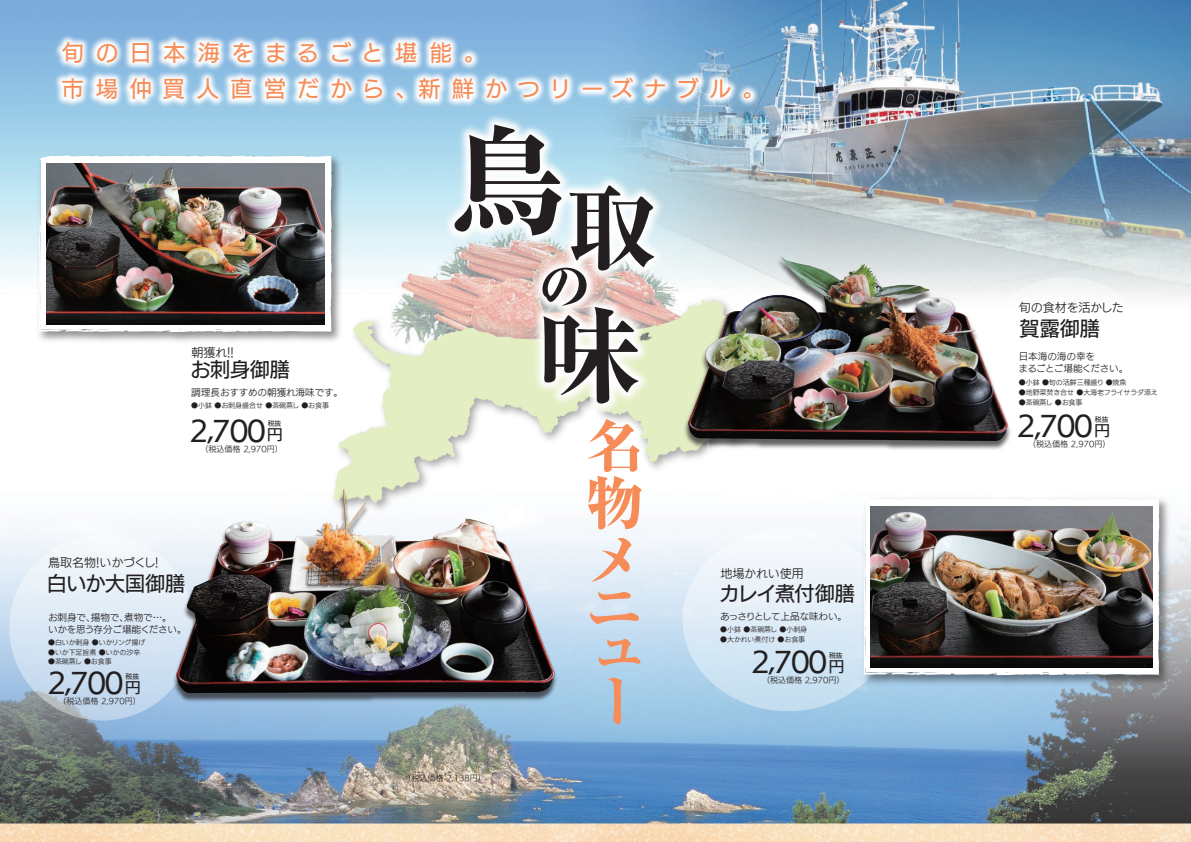
<style>
.page{position:relative;width:1191px;height:842px;background:#fff}
.page>*{position:absolute;margin:0;border:0;box-sizing:border-box;transform-origin:0 0}
.t1{font:27.1px "UD Kakugo Large Pr 6 N M";letter-spacing:-.05em;color:#231f20}
.t2{font:22px/36px "UD Kakugo Large Pr 6 N M";letter-spacing:.505em;color:#f68c58}
.t3{font:20px "UD Kakugo Large Pr 6 N M";letter-spacing:-.005em;color:#231f20}
.t4{font:20px "UD Kakugo Large Pr 6 N M";letter-spacing:-.04em;color:#231f20}
.t5{font:12px "UD Kakugo Small Pr 6 N R";letter-spacing:-.015em;color:#231f20}
.t6{font:9.6px/12px "UD Kakugo Small Pr 6 N R";letter-spacing:-.015em;color:#231f20}
.t7{font:9.6px "UD Kakugo Small Pr 6 N R";letter-spacing:-.05em;color:#231f20}
.t8{font:8px "UD Kakugo Small Pr 6 N R";color:#231f20}
.t9{font:6.9px "UD Kakugo Small Pr 6 N R";color:#231f20}
.t10{font:6.7px "UD Kakugo Large Pr 6 N M";color:#231f20}
.s1{font-size:14.6px}
</style>
<div class="page">
<img style="left:0;top:0;width:1191px;height:842px">
<div style="left:682px;top:528px;width:211px;height:183px;background:linear-gradient(to bottom,#fbfbfd,#c2ddf0);border-radius:50%"></div>
<div style="left:159px;top:304px;width:183px;height:183px;background:#fff;border-radius:50%"></div>
<img style="left:321px;top:284px;width:449px;height:235px">
<div style="left:970px;top:277px;width:191px;height:191px;background:#fff;border-radius:50%"></div>
<div style="left:9px;top:535px;width:186px;height:185px;background:linear-gradient(to bottom,#fafdff,#bad1e7);border-radius:50%"></div>
<img style="left:413px;top:146px;width:282px;height:299px">
<img style="left:437px;top:146px;width:17px;height:107px">
<img style="left:654px;top:168px;width:18px;height:120px">
<img style="left:525px;top:289px;width:131px;height:132px">
<svg style="left:454px;top:146px;width:200px;height:258px"></svg>
<svg style="left:587px;top:419px;width:54px;height:110px"></svg>
<svg style="left:592px;top:538px;width:39px;height:44px;background:#ecd5cc"></svg>
<svg style="left:590px;top:592px;width:49px;height:32px;background:#decbc6"></svg>
<svg style="left:598px;top:639px;width:42px;height:27px"></svg>
<svg style="left:608px;top:678px;width:14px;height:46px"></svg>
<img style="left:21px;top:2px;width:784px;height:144px">
<img style="left:858px;top:493px;width:315px;height:196px">
<svg style="left:862px;top:498px;width:297px;height:178px"></svg>
<svg style="left:1023px;top:499px;width:17px;height:6px"></svg>
<svg style="left:990px;top:670px;width:4px;height:5px"></svg>
<img style="left:34px;top:151px;width:311px;height:195px">
<svg style="left:37px;top:155px;width:295px;height:178px"></svg>
<svg style="left:326px;top:261px;width:2px;height:8px"></svg>
<svg style="left:334px;top:247px;width:2px;height:12px"></svg>
<img style="left:159px;top:460px;width:406px;height:270px">
<img style="left:670px;top:233px;width:348px;height:233px">
<img style="left:870px;top:506px;width:282px;height:162px">
<img style="left:46px;top:163px;width:279px;height:162px">
<h2 class="t2" style="left:62px;top:36px;width:704px">旬の日本海をまるごと堪能。<br>市場仲買人直営だから、新鮮かつリーズナブル。</h2>
<h3 class="t5" style="left:191px;top:345px;width:48px">朝獲れ！！</h3>
<h3 class="t3" style="left:191px;top:359px;width:101px">お刺身御膳</h3>
<h3 class="t6" style="left:191px;top:386px;width:153px">調理長おすすめの朝獲れ海味です。</h3>
<p class="t9" style="left:191px;top:402px;width:139px">●小鉢 ●お刺身盛合せ ●茶碗蒸し ●お食事</p>
<h1 class="t1" style="left:190px;top:416px;width:95px">2,700<span class="s1">円</span></h1>
<p class="t10" style="left:268px;top:420px;width:15px">税抜</p>
<p class="t8" style="left:200px;top:444px;width:84px">（税込価格 2,970円）</p>
<h3 class="t5" style="left:48px;top:556px;width:116px">鳥取名物！いかづくし！</h3>
<h3 class="t3" style="left:47px;top:572px;width:140px">白いか大国御膳</h3>
<h3 class="t6" style="left:48px;top:611px;width:140px">お刺身で、揚物で、煮物で…。<br>いかを思う存分ご堪能ください。</h3>
<p class="t9" style="left:48px;top:639px;width:99px">●白いか刺身 ●いかリング揚げ</p>
<p class="t9" style="left:48px;top:648px;width:94px">●いか下足旨煮 ●いかの汐辛</p>
<p class="t9" style="left:48px;top:658px;width:65px">●茶碗蒸し ●お食事</p>
<h1 class="t1" style="left:47px;top:668px;width:95px">2,700<span class="s1">円</span></h1>
<p class="t10" style="left:126px;top:672px;width:15px">税抜</p>
<p class="t8" style="left:58px;top:697px;width:84px">（税込価格 2,970円）</p>
<p class="t8" style="left:403px;top:774px;width:84px">（税込価格 2,138円）</p>
<h3 class="t5" style="left:720px;top:567px;width:85px">地場かれい使用</h3>
<h3 class="t4" style="left:719px;top:583px;width:137px">カレイ煮付御膳</h3>
<h3 class="t7" style="left:720px;top:611px;width:128px">あっさりとして上品な味わい。</h3>
<p class="t9" style="left:720px;top:626px;width:88px">●小鉢 ●茶碗蒸し ●小刺身</p>
<p class="t9" style="left:720px;top:636px;width:86px">●大かれい煮付け ●お食事</p>
<h1 class="t1" style="left:751px;top:647px;width:95px">2,700<span class="s1">円</span></h1>
<p class="t10" style="left:829px;top:651px;width:15px">税抜</p>
<p class="t8" style="left:762px;top:676px;width:84px">（税込価格 2,970円）</p>
<h3 class="t5" style="left:1019px;top:300px;width:106px">旬の食材を活かした</h3>
<h3 class="t3" style="left:1019px;top:317px;width:82px">賀露御膳</h3>
<h3 class="t6" style="left:1018px;top:351px;width:111px">日本海の海の幸を<br>まるごとご堪能ください。</h3>
<p class="t9" style="left:1018px;top:379px;width:109px">●小鉢 ●旬の活鮮三種盛り ●焼魚</p>
<p class="t9" style="left:1018px;top:389px;width:140px">●地野菜焚き合せ ●大海老フライサラダ添え</p>
<p class="t9" style="left:1018px;top:399px;width:65px">●茶碗蒸し ●お食事</p>
<h1 class="t1" style="left:1016px;top:411px;width:95px">2,700<span class="s1">円</span></h1>
<p class="t10" style="left:1095px;top:416px;width:15px">税抜</p>
<p class="t8" style="left:1028px;top:440px;width:84px">（税込価格 2,970円）</p>
</div>
